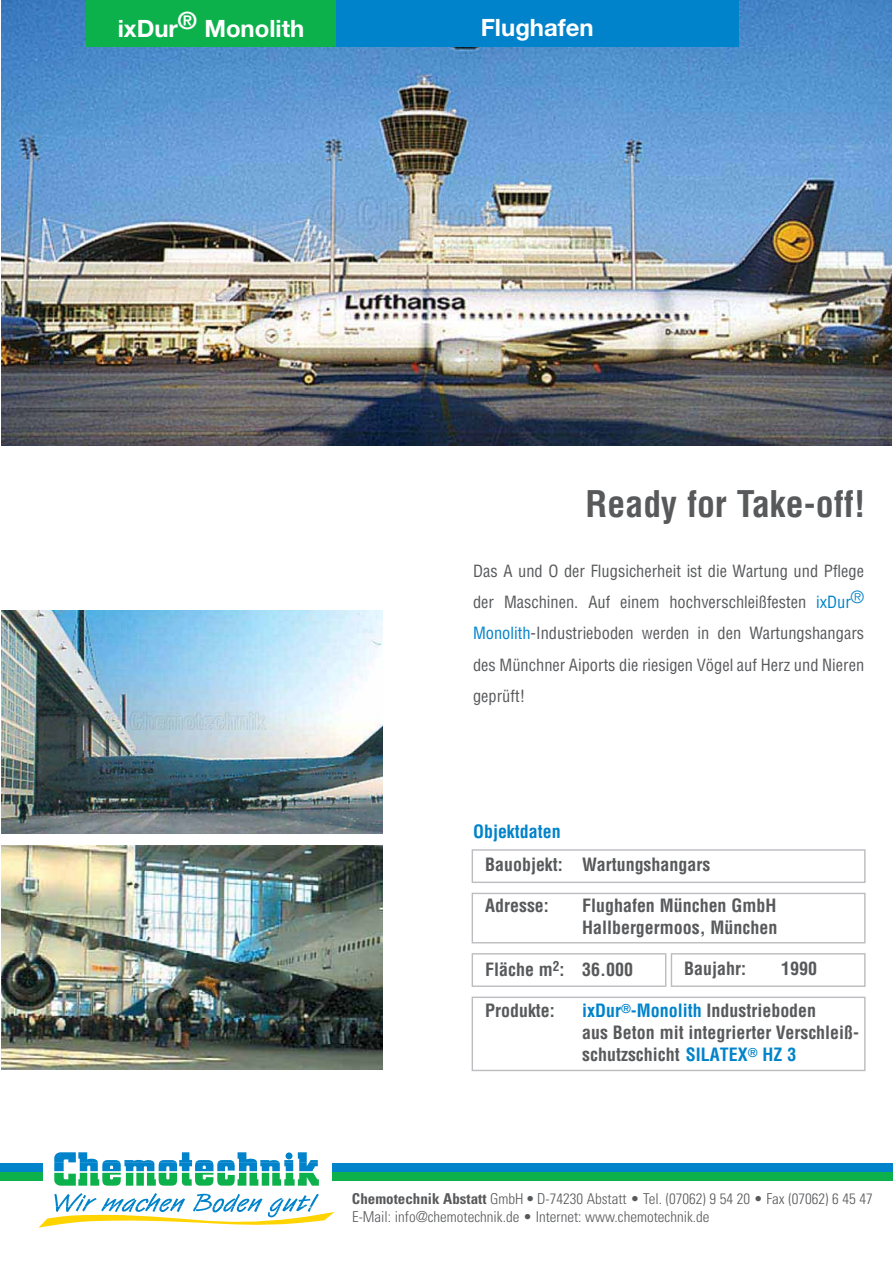
<style>
.page{position:relative;width:893px;height:1263px;background:#fff}
.page>*{position:absolute;margin:0;border:0;box-sizing:border-box;transform-origin:0 0}
.t1{font:700 condensed 35.85px "Helvetica";color:#58595b}
.t2{font:700 23.85px "Helvetica Neue";color:#fff}
.t3{font:700 condensed 18px/22.4px "Helvetica";color:#58595b}
.t4{font:700 condensed 18px "Helvetica";color:#0083ca}
.t5{font:condensed 16.5px/31.3px "Helvetica";color:#58595b;text-align:justify}
.t6{font:300 condensed 15px/18px "Univers LT";color:#58595b}
.s1{color:#0083ca}
.s2{font-weight:700}
</style>
<div class="page">
<img style="left:1px;top:1px;width:890px;height:444px">
<img style="left:1px;top:845px;width:381px;height:225px">
<img style="left:1px;top:610px;width:381px;height:224px">
<div style="left:471px;top:849px;width:394px;height:34px;border:1px solid #bbbdc0"></div>
<div style="left:471px;top:997px;width:394px;height:74px;border:1px solid #bbbdc0"></div>
<div style="left:471px;top:953px;width:195px;height:34px;border:1px solid #bbbdc0"></div>
<div style="left:670px;top:953px;width:195px;height:34px;border:1px solid #bbbdc0"></div>
<div style="left:471px;top:893px;width:394px;height:50px;border:1px solid #bbbdc0"></div>
<div style="left:86px;top:1px;width:250px;height:46px;background:#0cb14b"></div>
<div style="left:336px;top:1px;width:402px;height:46px;background:#0083ca"></div>
<svg style="left:39px;top:1193px;width:295px;height:35px"></svg>
<svg style="left:54px;top:1152px;width:265px;height:34px"></svg>
<div style="left:332px;top:1173px;width:560px;height:8px;background:#0cb14b"></div>
<div style="left:332px;top:1163px;width:560px;height:9px;background:#0083ca"></div>
<div style="left:0;top:1173px;width:42px;height:8px;background:#0cb14b"></div>
<div style="left:0;top:1163px;width:42px;height:9px;background:#0083ca"></div>
<h2 class="t2" style="left:118px;top:14px;width:188px">ixDur® Monolith</h2>
<h2 class="t2" style="left:481px;top:13px;width:114px">Flughafen</h2>
<h1 class="t1" style="left:585px;top:482px;width:281px">Ready for Take-off!</h1>
<p class="t5" style="left:473px;top:555px;width:392px">Das A und O der Flugsicherheit ist die Wartung und Pflege der Maschinen. Auf einem hochverschleißfesten <span class="s1">ixDur</span><sup>® </sup><span class="s1">Monolith</span>-Industrieboden werden in den Wartungshangars des Münchner Aiports die riesigen Vögel auf Herz und Nieren geprüft!</p>
<p class="t4" style="left:473px;top:820px;width:89px">Objektdaten</p>
<p class="t3" style="left:485px;top:853px;width:227px">Bauobjekt: Wartungshangars</p>
<p class="t3" style="left:485px;top:894px;width:65px">Adresse:</p>
<p class="t3" style="left:582px;top:894px;width:197px">Flughafen München GmbH<br>Hallbergermoos, München</p>
<p class="t3" style="left:485px;top:958px;width:149px">Fläche m<sup>2</sup>: 36.000</p>
<p class="t3" style="left:684px;top:957px;width:63px">Baujahr:</p>
<p class="t3" style="left:781px;top:957px;width:37px">1990</p>
<p class="t3" style="left:485px;top:999px;width:71px">Produkte:</p>
<p class="t3" style="left:582px;top:999px;width:278px"><span class="s1">ixDur</span><sup>®</sup><span class="s1">-Monolith</span> Industrieboden<br>aus Beton mit integrierter Verschleiß&shy;schutzschicht <span class="s1">SILATEX</span><sup>®</sup> <span class="s1">HZ 3</span></p>
<p class="t6" style="left:352px;top:1189px;width:522px"><span class="s2">Chemotechnik Abstatt</span> GmbH <span class="s2">•</span> D-74230 Abstatt • Tel. (07062) 9 54 20 • Fax (07062) 6 45 47<br>E-Mail: info@chemotechnik.de • Internet: www.chemotechnik.de</p>
</div>
